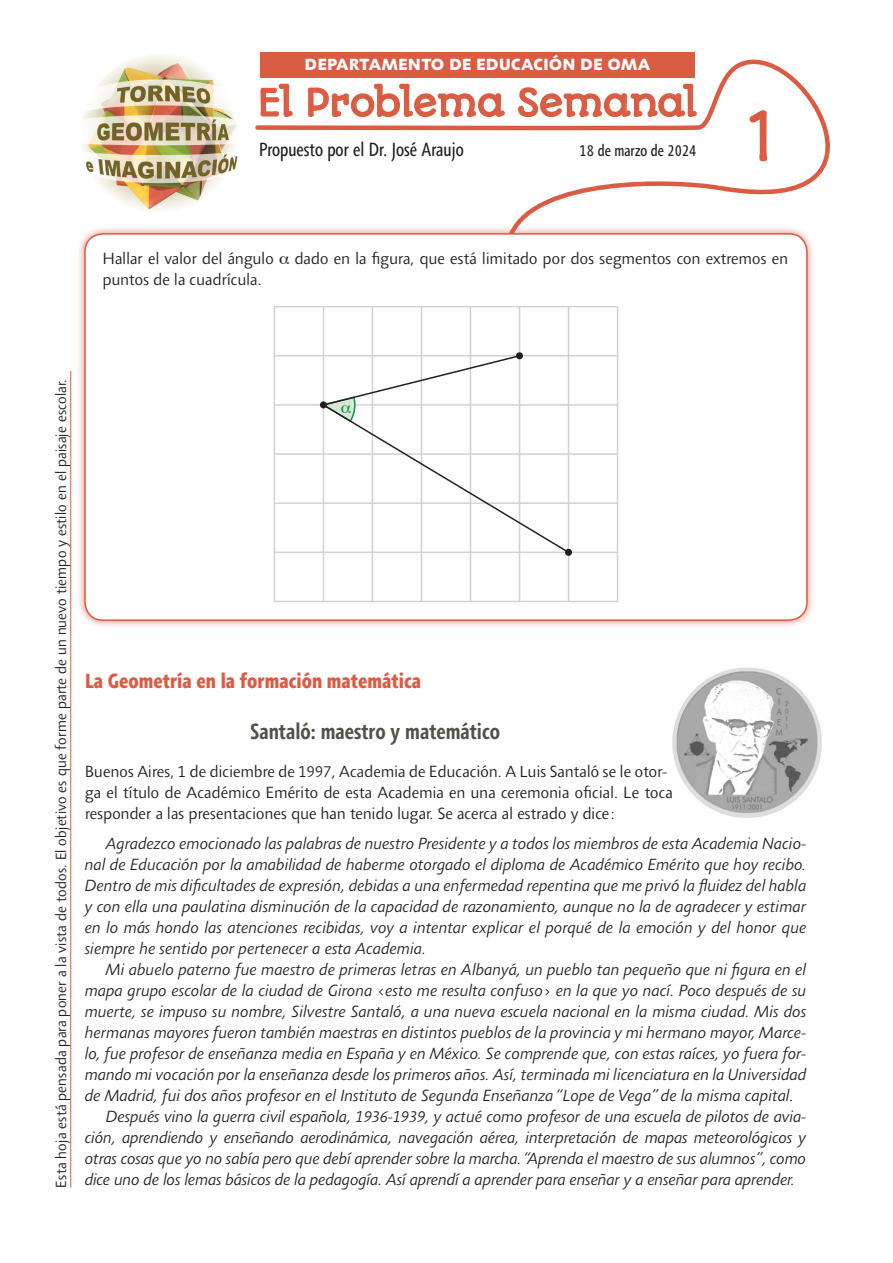
<style>
.page{position:relative;width:893px;height:1263px;background:#fff}
.page>*{position:absolute;margin:0;border:0;box-sizing:border-box;transform-origin:0 0}
.t1{font:63px "Autour One";color:#d95c43}
.t2{font:36px "Autour One";letter-spacing:-.03em;color:#d95c43}
.t3{font:700 condensed 22.5px "Agilita LT Pro";color:#534f49}
.t4{font:800 condensed 21px "Agilita LT Pro";color:#d95c43}
.t5{font:condensed 19.5px "Agilita LT Pro";color:#231f20}
.Cita{font:italic 300 16.5px/21px "Agilita LT Pro";color:#231f20;text-align:justify}
.txt_Solucion{font:300 16.5px/21px "Agilita LT Pro";color:#231f20}
.t6{font:800 16.5px "Agilita LT Pro";letter-spacing:.035em;color:#fff}
.t7{font:condensed 16.5px "Agilita LT Pro";color:#231f20}
.t8{font:300 15px "Agilita LT Pro";color:#231f20}
</style>
<div class="page">
<img style="left:82px;top:55px;width:156px;height:155px">
<hr style="left:70px;top:371px;width:1px;height:816px;background:#d95c43">
<svg style="left:255px;top:59px;width:575px;height:166px"></svg>
<div style="left:260px;top:52px;width:435px;height:26px;background:#d95c43"></div>
<img style="left:670px;top:665px;width:155px;height:155px;border-radius:77px">
<div style="left:76px;top:225px;width:740px;height:404px;background:#d95c43;opacity:.75"></div>
<div style="left:85px;top:234px;width:722px;height:386px;background:#fff;border-radius:18px"></div>
<hr style="left:323px;top:307px;width:1px;height:294px;background:#d1d2d4">
<hr style="left:372px;top:307px;width:1px;height:294px;background:#d1d2d4">
<hr style="left:421px;top:307px;width:1px;height:294px;background:#d1d2d4">
<hr style="left:470px;top:307px;width:1px;height:294px;background:#d1d2d4">
<hr style="left:519px;top:307px;width:1px;height:294px;background:#d1d2d4">
<hr style="left:568px;top:307px;width:1px;height:294px;background:#d1d2d4">
<hr style="left:617px;top:307px;width:1px;height:294px;background:#d1d2d4">
<hr style="left:274px;top:453px;width:343px;height:2px;background:#d1d2d4">
<hr style="left:274px;top:502px;width:343px;height:2px;background:#d1d2d4">
<hr style="left:274px;top:552px;width:343px;height:1px;background:#d1d2d4">
<hr style="left:274px;top:601px;width:343px;height:1px;background:#d1d2d4">
<hr style="left:274px;top:355px;width:343px;height:2px;background:#d1d2d4">
<hr style="left:274px;top:404px;width:343px;height:2px;background:#d1d2d4">
<hr style="left:274px;top:306px;width:343px;height:1px;background:#d1d2d4">
<hr style="left:274px;top:307px;width:1px;height:294px;background:#d1d2d4">
<div style="left:565px;top:549px;width:7px;height:7px;background:#231f20;border-radius:50%"></div>
<svg style="left:320px;top:354px;width:251px;height:200px"></svg>
<div style="left:84px;top:233px;width:724px;height:388px;border:2px solid #d95c43;border-radius:18px"></div>
<svg style="left:320px;top:395px;width:36px;height:28px"></svg>
<p class="t6" style="left:305px;top:52px;width:347px">DEPARTAMENTO DE EDUCACIÓN DE OMA</p>
<p class="t2" style="left:258px;top:80px;width:442px">El Problema Semanal</p>
<p class="t5" style="left:259px;top:136px;width:206px">Propuesto por el Dr. José Araujo</p>
<p class="t7" style="left:580px;top:139px;width:118px">18 de marzo de 2024</p>
<p class="t1" style="left:746px;top:99px;width:33px">1</p>
<p class="txt_Solucion" style="left:103px;top:248px;width:173px">Hallar el valor del ángulo</p>
<p class="txt_Solucion" style="left:295px;top:248px;width:495px">dado en la figura, que está limitado por dos segmentos con extremos en</p>
<p class="txt_Solucion" style="left:103px;top:269px;width:161px">puntos de la cuadrícula.</p>
<p class="t8" style="left:51px;top:1187px;width:810px;rotate:-90deg">Esta hoja está pensada para poner a la vista de todos. El objetivo es que forme parte de un nuevo tiempo y estilo en el paisaje escolar.</p>
<p class="t4" style="left:85px;top:665px;width:338px">La Geometría en la formación matemática</p>
<p class="t3" style="left:251px;top:715px;width:251px">Santaló: maestro y matemático</p>
<p class="txt_Solucion" style="left:85px;top:761px;width:590px">Buenos Aires, 1 de diciembre de 1997, Academia de Educación. A Luis Santaló se le otor&shy;ga el título de Académico Emérito de esta Academia en una ceremonia oficial. Le toca responder a las presentaciones que han tenido lugar. Se acerca al estrado y dice:</p>
<p class="Cita" style="left:85px;top:832px;width:723px;text-indent:21px">Agradezco emocionado las palabras de nuestro Presidente y a todos los miembros de esta Academia Nacio&shy;nal de Educación por la amabilidad de haberme otorgado el diploma de Académico Emérito que hoy recibo.<br>Dentro de mis dificultades de expresión, debidas a una enfermedad repentina que me privó la fluidez del habla y con ella una paulatina disminución de la capacidad de razonamiento, aunque no la de agradecer y estimar en lo más hondo las atenciones recibidas, voy a intentar explicar el porqué de la emoción y del honor que siempre he sentido por pertenecer a esta Academia.</p>
<p class="Cita" style="left:85px;top:958px;width:723px;text-indent:21px">Mi abuelo paterno fue maestro de primeras letras en Albanyá, un pueblo tan pequeño que ni figura en el mapa grupo escolar de la ciudad de Girona &lt;esto me resulta confuso&gt; en la que yo nací. Poco después de su muerte, se impuso su nombre, Silvestre Santaló, a una nueva escuela nacional en la misma ciudad. Mis dos hermanas mayores fueron también maestras en distintos pueblos de la provincia y mi hermano mayor, Marce&shy;lo, fue profesor de enseñanza media en España y en México. Se comprende que, con estas raíces, yo fuera for&shy;mando mi vocación por la enseñanza desde los primeros años. Así, terminada mi licenciatura en la Universidad de Madrid, fui dos años profesor en el Instituto de Segunda Enseñanza “Lope de Vega” de la misma capital.</p>
<p class="Cita" style="left:85px;top:1105px;width:723px;text-indent:21px">Después vino la guerra civil española, 1936-1939, y actué como profesor de una escuela de pilotos de avia&shy;ción, aprendiendo y enseñando aerodinámica, navegación aérea, interpretación de mapas meteorológicos y otras cosas que yo no sabía pero que debí aprender sobre la marcha. “Aprenda el maestro de sus alumnos”, como dice uno de los lemas básicos de la pedagogía. Así aprendí a aprender para enseñar y a enseñar para aprender.</p>
</div>
